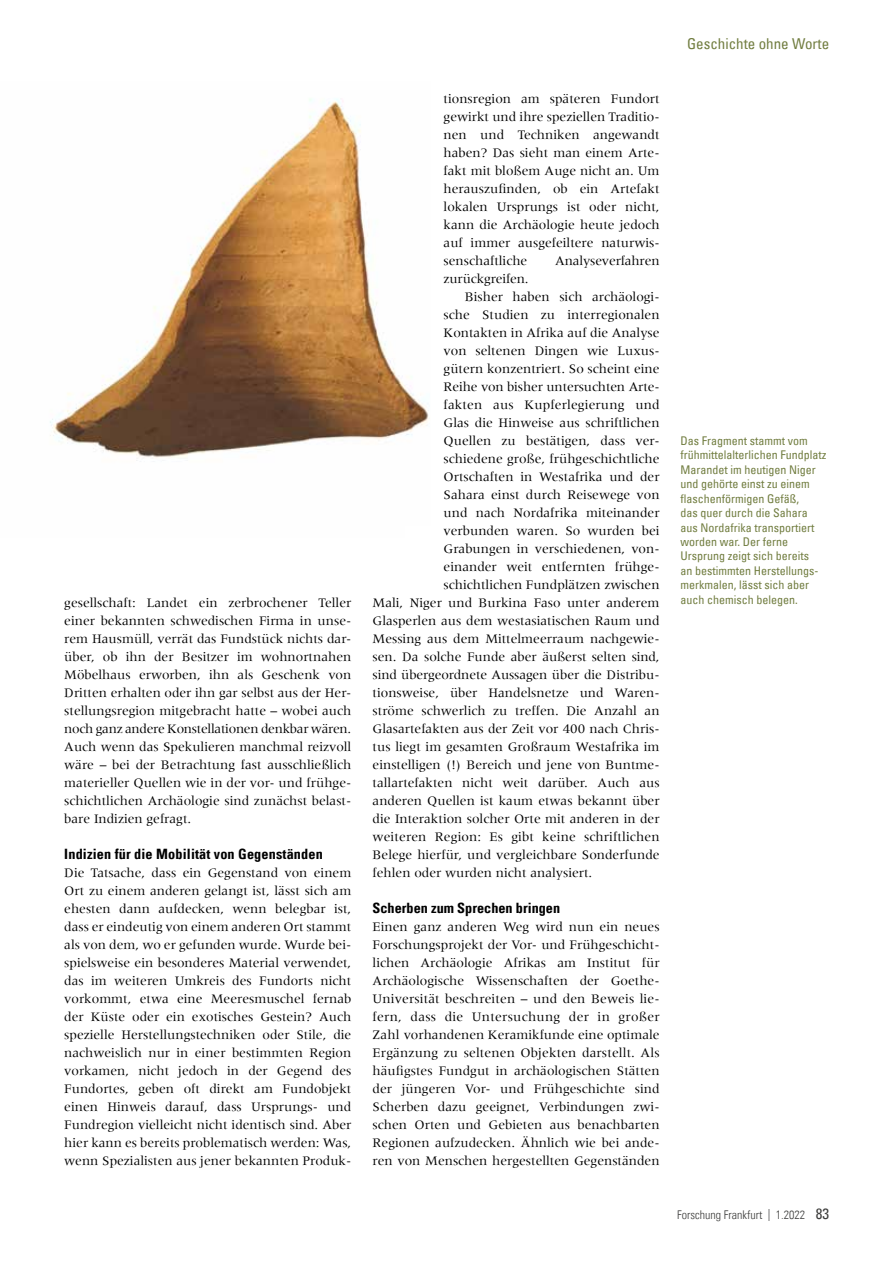
<style>
.page{position:relative;width:893px;height:1263px;background:#fff}
.page>*{position:absolute;margin:0;border:0;box-sizing:border-box;transform-origin:0 0}
.t1{font:condensed 15px "Univers Com 57";color:#717d40}
.t2{font:14.25px "Univers Com 67 Bold Cond";letter-spacing:.01em;color:#000}
.t3{font:13.5px/18px "Meridien";color:#000;text-align:justify}
.t4{font:condensed 12px/14.4px "Univers Com 57";color:#717d40}
.t5{font:12px "Univers Com 47 Light Cond";color:#3c3c3b}
.s1{font-family:"Univers Com 57";font-stretch:condensed;font-size:15px}
</style>
<div class="page">
<img style="left:50px;top:99px;width:380px;height:362px">
<p class="t3" style="left:64px;top:594px;width:289px">gesellschaft: Landet ein zerbrochener Teller einer bekannten schwedischen Firma in unse&shy;rem Hausmüll, verrät das Fundstück nichts dar&shy;über, ob ihn der Besitzer im wohnortnahen Möbelhaus erworben, ihn als Geschenk von Dritten erhalten oder ihn gar selbst aus der Her&shy;stellungsregion mitgebracht hatte – wobei auch noch ganz andere Konstellationen denkbar wären.<br>Auch wenn das Spekulieren manchmal reizvoll wäre – bei der Betrachtung fast ausschließlich materieller Quellen wie in der vor- und frühge&shy;schichtlichen Archäologie sind zunächst belast&shy;bare Indizien gefragt.</p>
<p class="t2" style="left:64px;top:845px;width:260px">Indizien für die Mobilität von Gegenständen</p>
<p class="t3" style="left:64px;top:864px;width:289px">Die Tatsache, dass ein Gegenstand von einem Ort zu einem anderen gelangt ist, lässt sich am ehesten dann aufdecken, wenn belegbar ist, dass er eindeutig von einem anderen Ort stammt als von dem, wo er gefunden wurde. Wurde bei&shy;spielsweise ein besonderes Material verwendet, das im weiteren Umkreis des Fundorts nicht vorkommt, etwa eine Meeresmuschel fernab der Küste oder ein exotisches Gestein? Auch spezielle Herstellungstechniken oder Stile, die nachweislich nur in einer bestimmten Region vorkamen, nicht jedoch in der Gegend des Fundortes, geben oft direkt am Fundobjekt einen Hinweis darauf, dass Ursprungs- und Fundregion vielleicht nicht identisch sind. Aber hier kann es bereits problematisch werden: Was, wenn Spezialisten aus jener bekannten Produk-</p>
<p class="t3" style="left:444px;top:90px;width:218px">tionsregion am späteren Fundort gewirkt und ihre speziellen Traditio&shy;nen und Techniken angewandt haben? Das sieht man einem Arte&shy;fakt mit bloßem Auge nicht an. Um herauszufinden, ob ein Artefakt lokalen Ursprungs ist oder nicht, kann die Archäologie heute jedoch auf immer ausgefeiltere naturwis&shy;senschaftliche</p>
<p class="t3" style="left:555px;top:252px;width:106px">Analyseverfahren</p>
<p class="t3" style="left:444px;top:270px;width:86px">zurückgreifen.</p>
<p class="t3" style="left:465px;top:288px;width:196px">Bisher haben sich archäologi-</p>
<p class="t3" style="left:444px;top:306px;width:217px">sche Studien zu interregionalen</p>
<p class="t3" style="left:444px;top:324px;width:217px">Kontakten in Afrika auf die Analyse</p>
<p class="t3" style="left:444px;top:342px;width:218px">von seltenen Dingen wie Luxus-</p>
<p class="t3" style="left:444px;top:360px;width:218px">gütern konzentriert. So scheint eine</p>
<p class="t3" style="left:444px;top:378px;width:215px">Reihe von bisher untersuchten Arte-</p>
<p class="t3" style="left:444px;top:395px;width:218px">fakten aus Kupferlegierung und</p>
<p class="t3" style="left:444px;top:413px;width:218px">Glas die Hinweise aus schriftlichen</p>
<p class="t3" style="left:444px;top:431px;width:218px">Quellen zu bestätigen, dass ver-</p>
<p class="t3" style="left:444px;top:449px;width:218px">schiedene große, frühgeschichtliche</p>
<p class="t3" style="left:444px;top:467px;width:218px">Ortschaften in Westafrika und der</p>
<p class="t3" style="left:444px;top:485px;width:217px">Sahara einst durch Reisewege von</p>
<p class="t3" style="left:444px;top:503px;width:217px">und nach Nordafrika miteinander</p>
<p class="t3" style="left:444px;top:521px;width:217px">verbunden waren. So wurden bei</p>
<p class="t3" style="left:444px;top:539px;width:217px">Grabungen in verschiedenen, von-</p>
<p class="t3" style="left:444px;top:557px;width:218px">einander weit entfernten frühge-</p>
<p class="t3" style="left:444px;top:575px;width:217px">schichtlichen Fundplätzen zwischen</p>
<p class="t3" style="left:373px;top:593px;width:289px">Mali, Niger und Burkina Faso unter anderem</p>
<p class="t3" style="left:373px;top:611px;width:289px">Glasperlen aus dem westasiatischen Raum und</p>
<p class="t3" style="left:373px;top:629px;width:289px">Messing aus dem Mittelmeerraum nachgewie-</p>
<p class="t3" style="left:373px;top:647px;width:289px">sen. Da solche Funde aber äußerst selten sind,</p>
<p class="t3" style="left:373px;top:665px;width:289px">sind übergeordnete Aussagen über die Distribu-</p>
<p class="t3" style="left:373px;top:683px;width:289px">tionsweise, über Handelsnetze und Waren-</p>
<p class="t3" style="left:373px;top:701px;width:288px">ströme schwerlich zu treffen. Die Anzahl an</p>
<p class="t3" style="left:373px;top:719px;width:289px">Glasartefakten aus der Zeit vor 400 nach Chris-</p>
<p class="t3" style="left:373px;top:737px;width:288px">tus liegt im gesamten Großraum Westafrika im</p>
<p class="t3" style="left:373px;top:755px;width:288px">einstelligen (!) Bereich und jene von Buntme-</p>
<p class="t3" style="left:373px;top:773px;width:289px">tallartefakten nicht weit darüber. Auch aus</p>
<p class="t3" style="left:373px;top:791px;width:289px">anderen Quellen ist kaum etwas bekannt über</p>
<p class="t3" style="left:373px;top:809px;width:289px">die Interaktion solcher Orte mit anderen in der</p>
<p class="t3" style="left:373px;top:827px;width:289px">weiteren Region: Es gibt keine schriftlichen</p>
<p class="t3" style="left:373px;top:845px;width:288px">Belege hierfür, und vergleichbare Sonderfunde</p>
<p class="t3" style="left:373px;top:863px;width:221px">fehlen oder wurden nicht analysiert.</p>
<p class="t2" style="left:373px;top:899px;width:189px">Scherben zum Sprechen bringen</p>
<p class="t3" style="left:373px;top:918px;width:289px;text-align:left">Einen ganz anderen Weg wird nun ein neues Forschungsprojekt der Vor- und Frühgeschicht&shy;lichen Archäologie Afrikas am Institut für Archäologische Wissenschaften der Goethe-Universität beschreiten – und den Beweis lie&shy;fern, dass die Untersuchung der in großer Zahl vorhandenen Keramikfunde eine optimale Ergänzung zu seltenen Objekten darstellt. Als häufigstes Fundgut in archäologischen Stätten der jüngeren Vor- und Frühgeschichte sind Scherben dazu geeignet, Verbindungen zwi&shy;schen Orten und Gebieten aus benachbarten Regionen aufzudecken. Ähnlich wie bei ande&shy;ren von Menschen hergestellten Gegenständen</p>
<p class="t1" style="left:687px;top:34px;width:144px">Geschichte ohne Worte</p>
<p class="t4" style="left:680px;top:433px;width:148px">Das Fragment stammt vom frühmittelalterlichen Fundplatz<br>Marandet im heutigen Niger und gehörte einst zu einem flaschenförmigen Gefäß,<br>das quer durch die Sahara aus Nordafrika transportiert worden war. Der ferne<br>Ursprung zeigt sich bereits<br>an bestimmten Herstellungs&shy;merkmalen, lässt sich aber auch chemisch belegen.</p>
<p class="t5" style="left:677px;top:1208px;width:153px">Forschung Frankfurt | 1.2022 <span class="s1">83</span></p>
</div>
